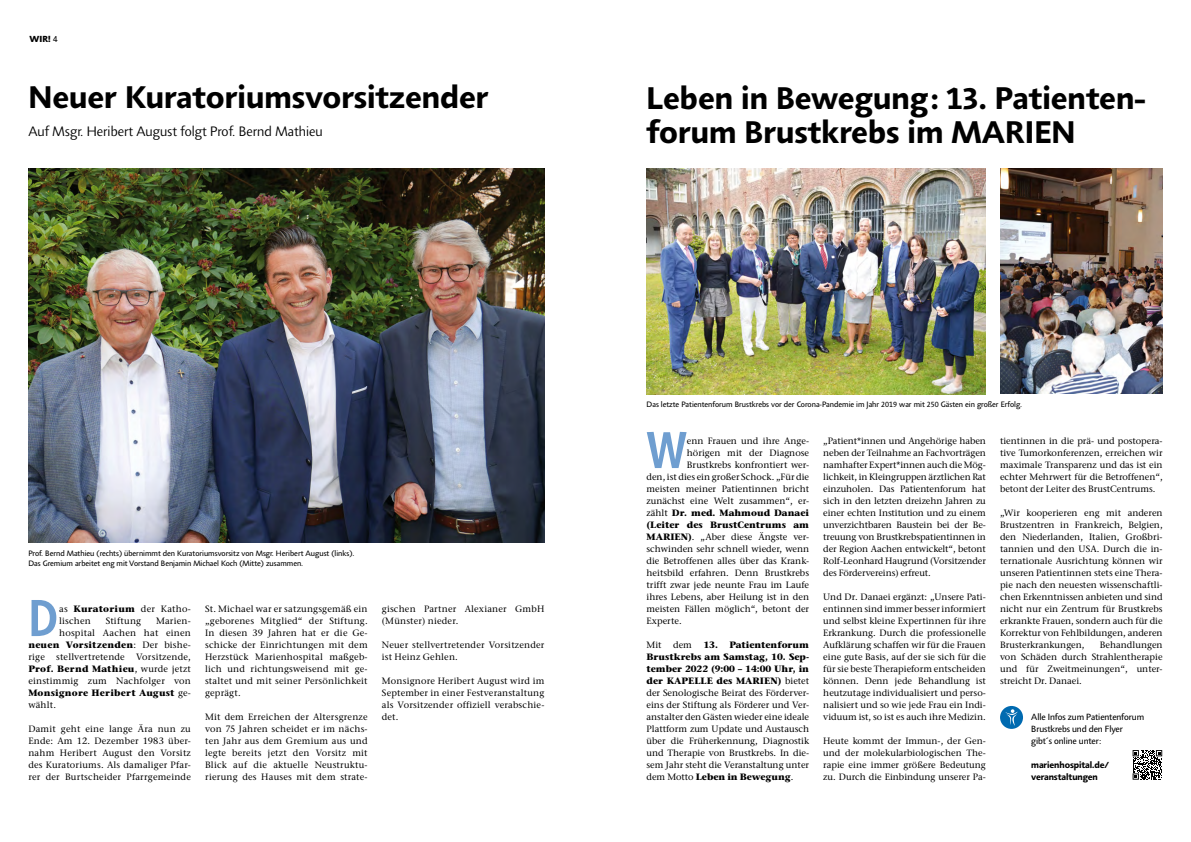
<style>
.page{position:relative;width:1191px;height:842px;background:#fff}
.page>*{position:absolute;margin:0;border:0;box-sizing:border-box;transform-origin:0 0}
.Fliess_Einzug{font:700 condensed 53.1px "Agilita LT Pro";color:#6f9ed0}
.Headline_32_34pt{font:700 32px "Agilita LT Pro";color:#000}
.t1{font:300 14px "Agilita LT Pro";letter-spacing:-.01em;color:#000}
.Fliess_Einzug-2{font:500 9.2px/12px "Stone Ser ITC Std";color:#000;text-align:justify}
.Fliess_Einzug-3{font:500 9.2px/12px "Stone Ser ITC Std";letter-spacing:.02em;color:#000}
.Fliess_Einzug-4{font:700 9.2px "Stone Ser ITC Std";letter-spacing:.015em;color:#000}
.Fliess_Einzug-5{font:9.2px "Agilita LT Pro";letter-spacing:-.01em;color:#000}
.Fliess_Einzug-6{font:700 9.2px "Agilita LT Pro";letter-spacing:-.01em;color:#000}
.t2{font:800 9px "Agilita LT Pro";color:#000}
.Headline_32_34pt-2{font:8px/10px "Agilita LT Pro";color:#000}
.s1{font-weight:400}
.s2{font-weight:700}
.s3{font-weight:500}
</style>
<div class="page">
<img style="left:646px;top:169px;width:340px;height:225px">
<img style="left:1000px;top:169px;width:162px;height:224px">
<img style="left:28px;top:169px;width:516px;height:374px">
<div style="left:1000px;top:706px;width:23px;height:23px;background:#006ab0;border-radius:50%"></div>
<svg style="left:1005px;top:709px;width:13px;height:17px"></svg>
<svg style="left:1132px;top:750px;width:30px;height:30px"></svg>
<p class="t2" style="left:30px;top:32px;width:30px">WIR! <span class="s1">4</span></p>
<p class="Headline_32_34pt" style="left:28px;top:74px;width:462px">Neuer Kuratoriumsvorsitzender</p>
<p class="Headline_32_34pt" style="left:646px;top:74px;width:500px">Leben in Bewegung: 13. Patienten-</p>
<p class="t1" style="left:28px;top:122px;width:296px">Auf Msgr. Heribert August folgt Prof. Bernd Mathieu</p>
<p class="Headline_32_34pt" style="left:646px;top:108px;width:430px">forum Brustkrebs im MARIEN</p>
<p class="Headline_32_34pt-2" style="left:28px;top:548px;width:328px">Prof. Bernd Mathieu (rechts) übernimmt den Kuratoriumsvorsitz von Msgr. Heribert August (links).<br>Das Gremium arbeitet eng mit Vorstand Benjamin Michael Koch (Mitte) zusammen.</p>
<p class="Fliess_Einzug" style="left:28px;top:579px;width:31px">D</p>
<p class="Fliess_Einzug-3" style="left:59px;top:603px;width:133px">as <span class="s2">Kuratorium</span> der Katho&shy;lischen</p>
<p class="Fliess_Einzug-2" style="left:205px;top:603px;width:164px">St. Michael war er satzungsgemäß ein „geborenes Mitglied“ der Stiftung.<br>In diesen 39 Jahren hat er die Ge&shy;schicke der Einrichtungen mit dem Herzstück Marienhospital maßgeb&shy;lich und richtungsweisend mit ge&shy;staltet und mit seiner Persönlichkeit geprägt.</p>
<p class="Fliess_Einzug-2" style="left:205px;top:711px;width:164px">Mit dem Erreichen der Altersgrenze von 75 Jahren scheidet er im nächs&shy;ten Jahr aus dem Gremium aus und legte bereits jetzt den Vorsitz mit Blick auf die aktuelle Neustruktu&shy;rierung des Hauses mit dem strate-</p>
<p class="Fliess_Einzug-3" style="left:106px;top:615px;width:37px">Stiftung</p>
<p class="Fliess_Einzug-2" style="left:156px;top:615px;width:36px">Marien-</p>
<p class="Fliess_Einzug-3" style="left:59px;top:627px;width:133px">hospital Aachen hat einen</p>
<p class="Fliess_Einzug-4" style="left:28px;top:639px;width:164px">neuen Vorsitzenden<span class="s3">: Der bishe-</span></p>
<p class="Fliess_Einzug-3" style="left:28px;top:651px;width:164px">rige stellvertretende Vorsitzende,</p>
<p class="Fliess_Einzug-4" style="left:28px;top:663px;width:164px">Prof. Bernd Mathieu<span class="s3">, wurde jetzt</span></p>
<p class="Fliess_Einzug-3" style="left:28px;top:675px;width:164px">einstimmig zum Nachfolger von</p>
<p class="Fliess_Einzug-4" style="left:28px;top:687px;width:164px">Monsignore Heribert August <span class="s3">ge-</span></p>
<p class="Fliess_Einzug-2" style="left:28px;top:699px;width:29px">wählt.</p>
<p class="Fliess_Einzug-2" style="left:28px;top:723px;width:164px">Damit geht eine lange Ära nun zu Ende: Am 12. Dezember 1983 über&shy;nahm Heribert August den Vorsitz des Kuratoriums. Als damaliger Pfar&shy;rer der Burtscheider Pfarrgemeinde</p>
<p class="Fliess_Einzug-3" style="left:382px;top:603px;width:164px">gischen Partner Alexianer GmbH (Münster) nieder.</p>
<p class="Fliess_Einzug-3" style="left:382px;top:639px;width:164px">Neuer stellvertretender Vorsitzender ist Heinz Gehlen.</p>
<p class="Fliess_Einzug-2" style="left:382px;top:675px;width:164px">Monsignore Heribert August wird im September in einer Festveranstaltung als Vorsitzender offiziell verabschie&shy;det.</p>
<p class="Headline_32_34pt-2" style="left:646px;top:400px;width:377px">Das letzte Patientenforum Brustkrebs vor der Corona-Pandemie im Jahr 2019 war mit 250 Gästen ein großer Erfolg.</p>
<p class="Fliess_Einzug" style="left:646px;top:411px;width:42px">W</p>
<p class="Fliess_Einzug-2" style="left:687px;top:435px;width:124px">enn Frauen und ihre Ange-</p>
<p class="Fliess_Einzug-2" style="left:687px;top:447px;width:124px">hörigen mit der Diagnose</p>
<p class="Fliess_Einzug-2" style="left:687px;top:459px;width:124px">Brustkrebs konfrontiert wer-</p>
<p class="Fliess_Einzug-2" style="left:646px;top:471px;width:164px">den, ist dies ein großer Schock. „Für die</p>
<p class="Fliess_Einzug-2" style="left:646px;top:483px;width:164px">meisten meiner Patientinnen bricht</p>
<p class="Fliess_Einzug-2" style="left:646px;top:495px;width:164px">zunächst eine Welt zusammen“, er-</p>
<p class="Fliess_Einzug-4" style="left:646px;top:507px;width:164px"><span class="s3">zählt</span> Dr. med. Mahmoud Danaei</p>
<p class="Fliess_Einzug-4" style="left:646px;top:519px;width:164px">(Leiter des BrustCentrums am</p>
<p class="Fliess_Einzug-2" style="left:646px;top:531px;width:164px"><span class="s2">MARIEN)</span>. „Aber diese Ängste ver-</p>
<p class="Fliess_Einzug-2" style="left:646px;top:543px;width:164px">schwinden sehr schnell wieder, wenn</p>
<p class="Fliess_Einzug-2" style="left:646px;top:555px;width:164px">die Betroffenen alles über das Krank-</p>
<p class="Fliess_Einzug-2" style="left:646px;top:567px;width:164px">heitsbild erfahren. Denn Brustkrebs</p>
<p class="Fliess_Einzug-2" style="left:646px;top:579px;width:164px">trifft zwar jede neunte Frau im Laufe</p>
<p class="Fliess_Einzug-2" style="left:646px;top:591px;width:164px">ihres Lebens, aber Heilung ist in den</p>
<p class="Fliess_Einzug-2" style="left:646px;top:603px;width:164px">meisten Fällen möglich“, betont der</p>
<p class="Fliess_Einzug-2" style="left:646px;top:615px;width:37px">Experte.</p>
<p class="Fliess_Einzug-2" style="left:646px;top:639px;width:164px">Mit dem <span class="s2">13. Patientenforum Brustkrebs am Samstag, 10. Sep&shy;tember 2022 (9:00 – 14:00 Uhr, in der KAPELLE des MARIEN)</span> bietet der Senologische Beirat des Förderver&shy;eins der Stiftung als Förderer und Ver&shy;anstalter den Gästen wieder eine ideale Plattform zum Update und Austausch über die Früherkennung, Diagnostik und Therapie von Brustkrebs. In die&shy;sem Jahr steht die Veranstaltung unter dem Motto <span class="s2">Leben in Bewegung</span>.</p>
<p class="Fliess_Einzug-2" style="left:823px;top:435px;width:164px">„Patient*innen und Angehörige haben neben der Teilnahme an Fachvorträgen namhafter Expert*innen auch die Mög&shy;lichkeit, in Kleingruppen ärztlichen Rat einzuholen. Das Patientenforum hat sich in den letzten dreizehn Jahren zu einer echten Institution und zu einem unverzichtbaren Baustein bei der Be&shy;treuung von Brustkrebspatientinnen in der Region Aachen entwickelt“, betont Rolf-Leonhard Haugrund (Vorsitzender des Fördervereins) erfreut.</p>
<p class="Fliess_Einzug-2" style="left:823px;top:591px;width:164px">Und Dr. Danaei ergänzt: „Unsere Pati&shy;entinnen sind immer besser informiert und selbst kleine Expertinnen für ihre Erkrankung. Durch die professionelle Aufklärung schaffen wir für die Frauen eine gute Basis, auf der sie sich für die für sie beste Therapieform entscheiden können. Denn jede Behandlung ist heutzutage individualisiert und perso&shy;nalisiert und so wie jede Frau ein Indi&shy;viduum ist, so ist es auch ihre Medizin.</p>
<p class="Fliess_Einzug-2" style="left:823px;top:735px;width:164px">Heute kommt der Immun-, der Gen&shy;und der molekularbiologischen The&shy;rapie eine immer größere Bedeutung zu. Durch die Einbindung unserer Pa-</p>
<p class="Fliess_Einzug-2" style="left:1000px;top:435px;width:164px">tientinnen in die prä- und postopera&shy;tive Tumorkonferenzen, erreichen wir maximale Transparenz und das ist ein echter Mehrwert für die Betroffenen“, betont der Leiter des BrustCentrums.</p>
<p class="Fliess_Einzug-2" style="left:1000px;top:507px;width:164px">„Wir kooperieren eng mit anderen Brustzentren in Frankreich, Belgien, den Niederlanden, Italien, Großbri&shy;tannien und den USA. Durch die in&shy;ternationale Ausrichtung können wir unseren Patientinnen stets eine Thera&shy;pie nach den neuesten wissenschaftli&shy;chen Erkenntnissen anbieten und sind nicht nur ein Zentrum für Brustkrebs erkrankte Frauen, sondern auch für die Korrektur von Fehlbildungen, anderen Brusterkrankungen,</p>
<p class="Fliess_Einzug-2" style="left:1000px;top:639px;width:164px;text-indent:100px">Behandlungen von Schäden durch Strahlentherapie und für Zweitmeinungen“, unter&shy;streicht Dr. Danaei.</p>
<p class="Fliess_Einzug-5" style="left:1031px;top:711px;width:114px">Alle Infos zum Patientenforum</p>
<p class="Fliess_Einzug-5" style="left:1031px;top:723px;width:93px">Brustkrebs und den Flyer</p>
<p class="Fliess_Einzug-5" style="left:1031px;top:735px;width:72px">gibt´s online unter:</p>
<p class="Fliess_Einzug-6" style="left:1031px;top:758px;width:79px">marienhospital.de/</p>
<p class="Fliess_Einzug-6" style="left:1031px;top:770px;width:68px">veranstaltungen</p>
</div>
